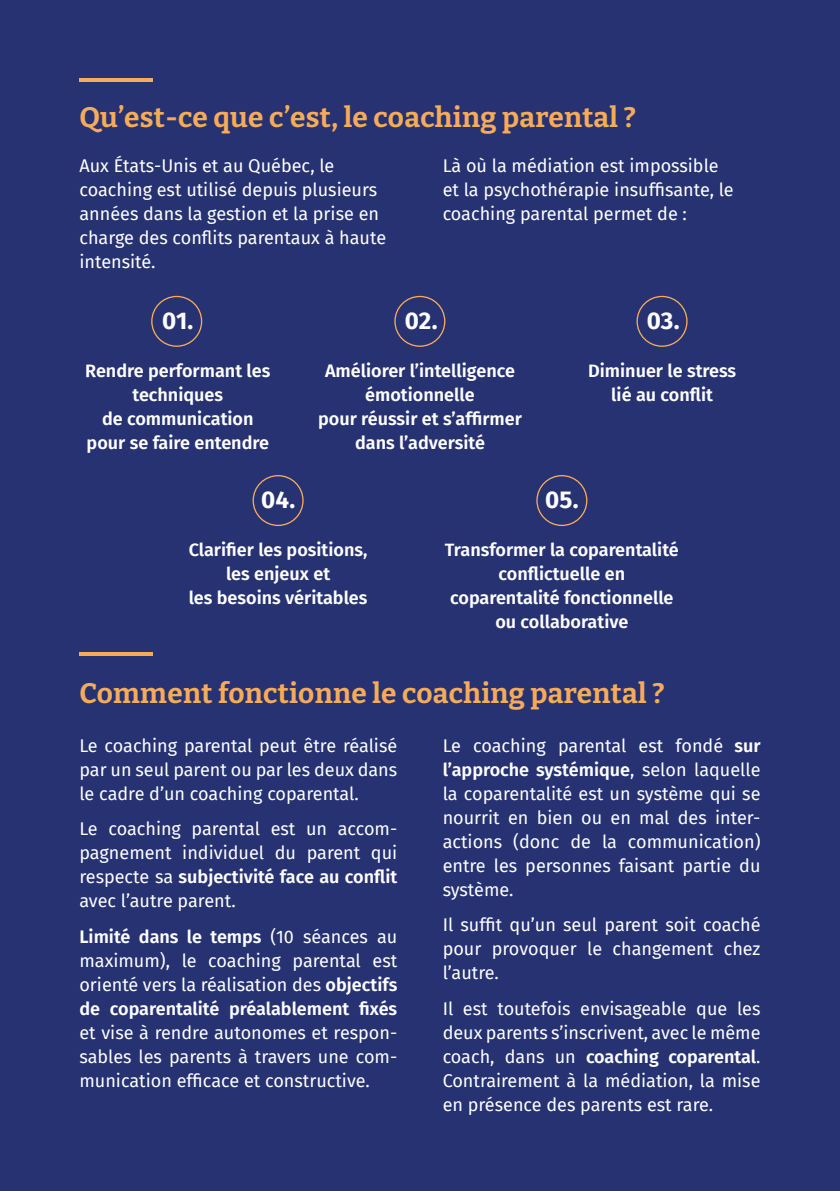
<style>
.page{position:relative;width:840px;height:1191px;background:#fff}
.page>*{position:absolute;margin:0;border:0;box-sizing:border-box;transform-origin:0 0}
.t1{font:700 28px "Bitter";letter-spacing:.01em;color:#f7ab59}
.t2{font:700 24.2px "Fira Sans";color:#fff}
.t3{font:18px/24px "Fira Sans";color:#fff;text-align:justify}
.t4{font:600 18px/24px "Fira Sans";color:#fff;text-align:center}
.s1{font-weight:600}
</style>
<div class="page">
<div style="left:0;top:0;width:839px;height:1191px;background:#263272"></div>
<hr style="left:79px;top:78px;width:74px;height:4px;background:#f7ab59">
<div style="left:151px;top:296px;width:51px;height:51px;border:1px solid #f7ab59;border-radius:50%"></div>
<div style="left:394px;top:296px;width:51px;height:51px;border:1px solid #f7ab59;border-radius:50%"></div>
<div style="left:252px;top:475px;width:51px;height:51px;border:1px solid #f7ab59;border-radius:50%"></div>
<div style="left:636px;top:296px;width:51px;height:51px;border:1px solid #f7ab59;border-radius:50%"></div>
<div style="left:536px;top:475px;width:51px;height:51px;border:1px solid #f7ab59;border-radius:50%"></div>
<hr style="left:79px;top:652px;width:74px;height:4px;background:#f7ab59">
<h1 class="t1" style="left:79px;top:99px;width:558px">Qu’est-ce que c’est, le coaching parental ?</h1>
<p class="t3" style="left:79px;top:153px;width:308px;text-align:left">Aux États-Unis et au Québec, le coaching est utilisé depuis plusieurs années dans la gestion et la prise en charge des conflits parentaux à haute intensité.</p>
<p class="t3" style="left:442px;top:153px;width:292px;text-align:left">Là où la médiation est impossible et la psychothérapie insuffisante, le coaching parental permet de :</p>
<h2 class="t2" style="left:162px;top:300px;width:33px">01.</h2>
<h2 class="t2" style="left:404px;top:300px;width:34px">02.</h2>
<h2 class="t2" style="left:646px;top:300px;width:34px">03.</h2>
<p class="t4" style="left:85px;top:358px;width:186px">Rendre performant les techniques<br>de communication pour se faire entendre</p>
<p class="t4" style="left:318px;top:358px;width:205px">Améliorer l’intelligence émotionnelle<br>pour réussir et s’affirmer dans l’adversité</p>
<p class="t4" style="left:587px;top:357px;width:149px">Diminuer le stress lié au conflit</p>
<h2 class="t2" style="left:261px;top:479px;width:36px">04.</h2>
<h2 class="t2" style="left:545px;top:479px;width:35px">05.</h2>
<p class="t4" style="left:188px;top:537px;width:180px">Clarifier les positions, les enjeux et<br>les besoins véritables</p>
<p class="t4" style="left:444px;top:537px;width:235px">Transformer la coparentalité conflictuelle en coparentalité fonctionnelle ou collaborative</p>
<h1 class="t1" style="left:79px;top:675px;width:586px">Comment fonctionne le coaching parental ?</h1>
<p class="t3" style="left:79px;top:733px;width:319px">Le coaching parental peut être réalisé par un seul parent ou par les deux dans le cadre d’un coaching coparental.</p>
<p class="t3" style="left:79px;top:816px;width:319px">Le coaching parental est un accom&shy;pagnement individuel du parent qui respecte sa <span class="s1">subjectivité face au conflit </span>avec l’autre parent.</p>
<p class="t3" style="left:79px;top:924px;width:319px"><span class="s1">Limité dans le temps</span> (10 séances au maximum), le coaching parental est orienté vers la réalisation des <span class="s1">objectifs de coparentalité préalablement fixés</span></p>
<p class="t3" style="left:79px;top:1020px;width:319px">et vise à rendre autonomes et respon&shy;sables les parents à travers une com&shy;munication efficace et constructive.</p>
<p class="t3" style="left:442px;top:733px;width:319px">Le coaching parental est fondé <span class="s1">sur l’approche systémique</span>, selon laquelle la coparentalité est un système qui se nourrit en bien ou en mal des inter&shy;actions (donc de la communication) entre les personnes faisant partie du système.</p>
<p class="t3" style="left:442px;top:912px;width:319px">Il suffit qu’un seul parent soit coaché pour provoquer le changement chez l’autre.</p>
<p class="t3" style="left:442px;top:995px;width:319px">Il est toutefois envisageable que les deux parents s’inscrivent, avec le même coach, dans un <span class="s1">coaching coparental</span>.<br>Contrairement à la médiation, la mise en présence des parents est rare.</p>
</div>
